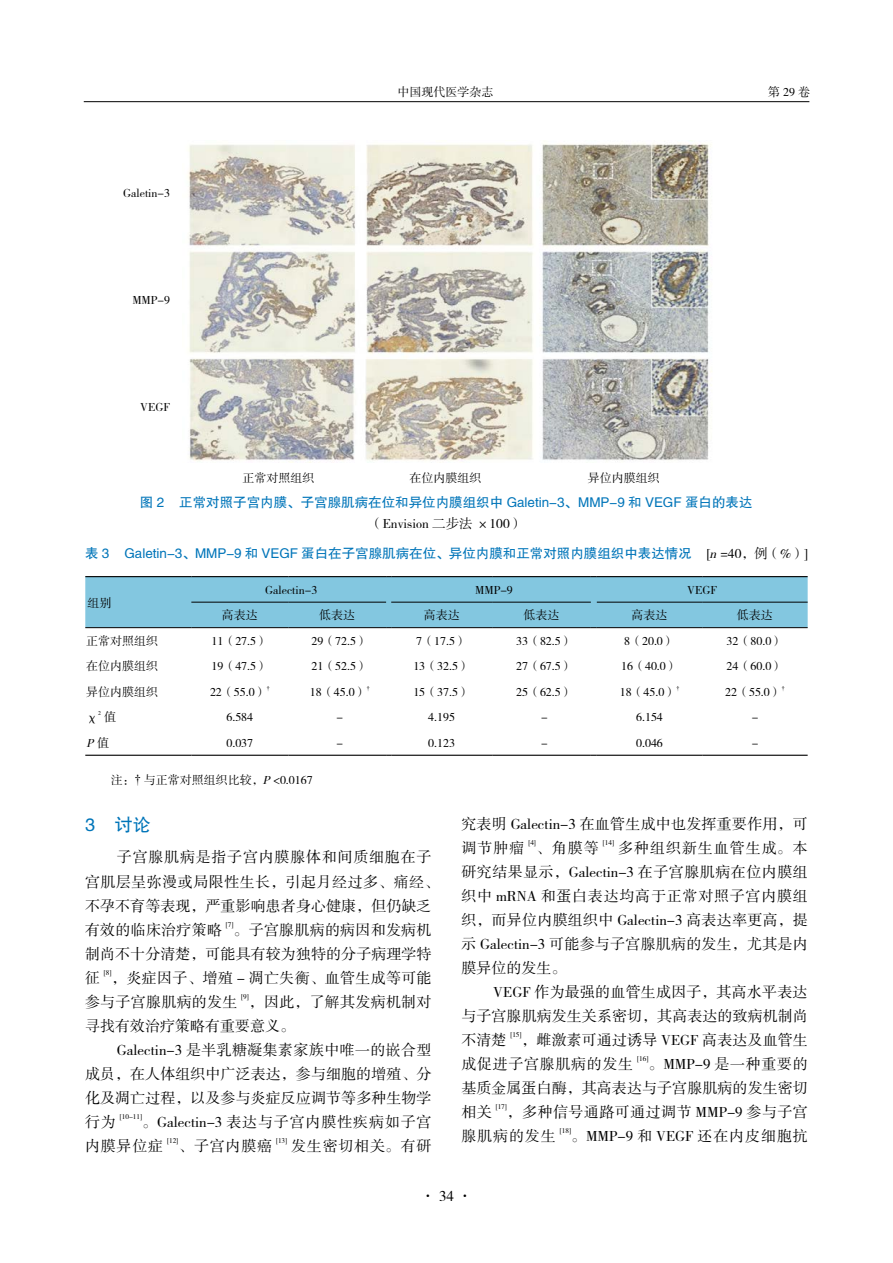
<style>
.page{position:relative;width:893px;height:1263px;background:#fff}
.page>*{position:absolute;margin:0;border:0;box-sizing:border-box;transform-origin:0 0}
.t1{font:18px "FZHTK GBK1 0";color:#0075b9}
.t2{font:15px/24px "FZSSK GBK1 0";letter-spacing:.015em;color:#000}
.t3{font:15px/24px "FZSSK GBK1 0";letter-spacing:.055em;color:#000}
.t4{font:15px "FZSSK GBK1 0";letter-spacing:.06em;color:#000}
.t5{font:15px "FZSSK GBK1 0";letter-spacing:.05em;color:#000}
.t6{font:13.5px "FZHTK GBK1 0";color:#0075b9}
.t7{font:13.5px "FZSSK GBK1 0";color:#000}
.t8{font:12px "FZSSK GBK1 0";color:#000}
.t9{font:italic 12px "FZSSK GBK1 0";color:#000}
.t10{font:7.2px "FZSSK GBK1 0";color:#000}
.t11{font:5.85px "Times New Roman";color:#000}
.t12{font:5.85px "FZSSK GBK1 0";color:#000}
.s1{font-family:"FZSSK GBK1 0";color:#000}
.s2{font-family:"FZSSK GBK1 0";font-style:italic;color:#000}
.s3{font-style:normal}
.s4{font-family:"Times New Roman"}
.s5{font-style:italic}
</style>
<div class="page">
<hr style="left:84px;top:101px;width:725px;height:1px;background:#000">
<svg style="left:85px;top:576px;width:723px;height:52px;background:#7dbed6"></svg>
<hr style="left:391px;top:602px;width:101px;height:1px;background:#000">
<hr style="left:492px;top:602px;width:99px;height:1px;background:#000">
<hr style="left:597px;top:576px;width:105px;height:1px;background:#000">
<hr style="left:702px;top:576px;width:106px;height:1px;background:#000">
<hr style="left:597px;top:602px;width:105px;height:1px;background:#000">
<hr style="left:702px;top:602px;width:106px;height:1px;background:#000">
<svg style="left:85px;top:754px;width:723px;height:2px"></svg>
<hr style="left:597px;top:755px;width:105px;height:1px;background:#000">
<hr style="left:702px;top:755px;width:106px;height:1px;background:#000">
<img style="left:188px;top:140px;width:524px;height:322px">
<p class="t8" style="left:123px;top:186px;width:48px">galetin-3</p>
<p class="t8" style="left:132px;top:294px;width:39px">MMP-9</p>
<p class="t8" style="left:140px;top:401px;width:31px">VEGF</p>
<p class="t8" style="left:397px;top:85px;width:97px">中国现代医学杂志</p>
<p class="t8" style="left:768px;top:85px;width:43px">第29卷</p>
<p class="t8" style="left:242px;top:471px;width:73px">正常对照组织</p>
<p class="t8" style="left:409px;top:471px;width:73px">在位内膜组织</p>
<p class="t8" style="left:588px;top:471px;width:73px">异位内膜组织</p>
<p class="t6" style="left:140px;top:495px;width:614px">图 2 正常对照子宫内膜、子宫腺肌病在位和异位内膜组织中 Galetin-3、MMP-9 和 VEGF 蛋白的表达</p>
<p class="t7" style="left:369px;top:516px;width:155px">（Envision 二步法 ×100）</p>
<p class="t6" style="left:85px;top:546px;width:724px">表 3 galetin-3、MMP-9 和 VEGF 蛋白在子宫腺肌病在位、异位内膜和正常对照内膜组织中表达情况 <span class="s1">[</span><span class="s2">n</span><span class="s1">=40，例（%）]</span></p>
<p class="t8" style="left:87px;top:596px;width:25px">组别</p>
<p class="t8" style="left:265px;top:583px;width:54px">Galectin-3</p>
<p class="t8" style="left:475px;top:583px;width:39px">MMP-9</p>
<p class="t8" style="left:687px;top:583px;width:31px">VEGF</p>
<p class="t8" style="left:222px;top:609px;width:37px">高表达</p>
<p class="t8" style="left:319px;top:609px;width:37px">低表达</p>
<p class="t8" style="left:424px;top:609px;width:37px">高表达</p>
<p class="t8" style="left:523px;top:609px;width:37px">低表达</p>
<p class="t8" style="left:631px;top:609px;width:37px">高表达</p>
<p class="t8" style="left:737px;top:609px;width:37px">低表达</p>
<p class="t8" style="left:86px;top:634px;width:73px">正常对照组织</p>
<p class="t8" style="left:211px;top:634px;width:58px">11（27.5）</p>
<p class="t8" style="left:311px;top:634px;width:58px">29（72.5）</p>
<p class="t8" style="left:416px;top:634px;width:52px">7（17.5）</p>
<p class="t8" style="left:516px;top:634px;width:58px">33（82.5）</p>
<p class="t8" style="left:624px;top:634px;width:52px">8（20.0）</p>
<p class="t8" style="left:727px;top:634px;width:58px">32（80.0）</p>
<p class="t8" style="left:86px;top:660px;width:73px">在位内膜组织</p>
<p class="t8" style="left:211px;top:660px;width:58px">19（47.5）</p>
<p class="t8" style="left:311px;top:660px;width:58px">21（52.5）</p>
<p class="t8" style="left:413px;top:660px;width:58px">13（32.5）</p>
<p class="t8" style="left:516px;top:660px;width:58px">27（67.5）</p>
<p class="t8" style="left:621px;top:660px;width:58px">16（40.0）</p>
<p class="t8" style="left:727px;top:660px;width:58px">24（60.0）</p>
<p class="t8" style="left:86px;top:685px;width:73px">异位内膜组织</p>
<p class="t8" style="left:210px;top:685px;width:58px">22（55.0）</p>
<p class="t11" style="left:267px;top:683px;width:4px">†</p>
<p class="t8" style="left:310px;top:685px;width:58px">18（45.0）</p>
<p class="t11" style="left:367px;top:683px;width:4px">†</p>
<p class="t8" style="left:413px;top:685px;width:58px">15（37.5）</p>
<p class="t8" style="left:516px;top:685px;width:58px">25（62.5）</p>
<p class="t8" style="left:620px;top:685px;width:58px">18（45.0）</p>
<p class="t11" style="left:676px;top:683px;width:4px">†</p>
<p class="t8" style="left:725px;top:685px;width:58px">22（55.0）</p>
<p class="t11" style="left:782px;top:683px;width:4px">†</p>
<p class="t8" style="left:86px;top:711px;width:13px">χ</p>
<p class="t12" style="left:98px;top:710px;width:4px">2</p>
<p class="t8" style="left:104px;top:711px;width:13px">值</p>
<p class="t8" style="left:226px;top:711px;width:28px">6.584</p>
<p class="t8" style="left:336px;top:711px;width:8px">-</p>
<p class="t8" style="left:428px;top:711px;width:28px">4.195</p>
<p class="t8" style="left:541px;top:711px;width:8px">-</p>
<p class="t8" style="left:636px;top:711px;width:28px">6.154</p>
<p class="t8" style="left:752px;top:711px;width:8px">-</p>
<p class="t9" style="left:86px;top:736px;width:24px">P<span class="s3">值</span></p>
<p class="t8" style="left:226px;top:736px;width:28px">0.037</p>
<p class="t8" style="left:336px;top:736px;width:8px">-</p>
<p class="t8" style="left:428px;top:736px;width:28px">0.123</p>
<p class="t8" style="left:541px;top:736px;width:8px">-</p>
<p class="t8" style="left:636px;top:736px;width:28px">0.046</p>
<p class="t8" style="left:752px;top:736px;width:8px">-</p>
<p class="t8" style="left:111px;top:773px;width:203px">注：<span class="s4">†</span> 与正常对照组织比较，<span class="s5">P</span>&lt;0.0167</p>
<p class="t1" style="left:85px;top:815px;width:67px">3 讨论</p>
<p class="t2" style="left:85px;top:846px;width:356px;text-indent:32px">子宫腺肌病是指子宫内膜腺体和间质细胞在子宫肌层呈弥漫或局限性生长，引起月经过多、痛经、不孕不育等表现，严重影响患者身心健康，但仍缺乏有效的临床治疗策略</p>
<p class="t2" style="left:461px;top:812px;width:348px">究表明 Galectin-3 在血管生成中也发挥重要作用，可调节肿瘤</p>
<p class="t10" style="left:528px;top:839px;width:9px">[4]</p>
<p class="t2" style="left:536px;top:836px;width:64px">、角膜等</p>
<p class="t10" style="left:603px;top:839px;width:13px">[14]</p>
<p class="t2" style="left:461px;top:836px;width:348px;text-align:justify;text-indent:157px">多种组织新生血管生成。本研究结果显示，galectin-3 在子宫腺肌病在位内膜组织中 mRNA 和蛋白表达均高于正常对照子宫内膜组织，而异位内膜组织中 Galectin-3 高表达率更高，提示 Galectin-3 可能参与子宫腺肌病的发生，尤其是内膜异位的发生。</p>
<p class="t2" style="left:461px;top:980px;width:348px;text-align:justify;text-indent:32px">VEGF 作为最强的血管生成因子，其高水平表达与子宫腺肌病发生关系密切，其高表达的致病机制尚不清楚</p>
<p class="t10" style="left:226px;top:920px;width:9px">[7]</p>
<p class="t2" style="left:85px;top:918px;width:348px;text-align:justify;text-indent:148px">。子宫腺肌病的病因和发病机制尚不十分清楚，可能具有较为独特的分子病理学特征</p>
<p class="t10" style="left:104px;top:968px;width:9px">[8]</p>
<p class="t2" style="left:85px;top:966px;width:348px;text-indent:26px">，炎症因子、增殖 - 凋亡失衡、血管生成等可能参与子宫腺肌病的发生</p>
<p class="t10" style="left:241px;top:992px;width:9px">[9]</p>
<p class="t2" style="left:85px;top:990px;width:348px;text-indent:164px">，因此，了解其发病机制对寻找有效治疗策略有重要意义。</p>
<p class="t2" style="left:85px;top:1038px;width:348px;text-align:justify;text-indent:32px">Galectin-3 是半乳糖凝集素家族中唯一的嵌合型成员，在人体组织中广泛表达，参与细胞的增殖、分化及凋亡过程，以及参与炎症反应调节等多种生物学行为</p>
<p class="t10" style="left:510px;top:1031px;width:13px">[15]</p>
<p class="t2" style="left:461px;top:1028px;width:348px;text-indent:60px">，雌激素可通过诱导 VEGF 高表达及血管生成促进子宫腺肌病的发生</p>
<p class="t10" style="left:637px;top:1055px;width:13px">[16]</p>
<p class="t2" style="left:461px;top:1052px;width:348px;text-align:justify;text-indent:187px">。MMP-9 是一种重要的基质金属蛋白酶，其高表达与子宫腺肌病的发生密切相关</p>
<p class="t10" style="left:496px;top:1103px;width:13px">[17]</p>
<p class="t2" style="left:461px;top:1100px;width:348px;text-indent:45px">，多种信号通路可通过调节 MMP-9 参与子宫腺肌病的发生</p>
<p class="t10" style="left:120px;top:1112px;width:24px">[10-11]</p>
<p class="t3" style="left:85px;top:1110px;width:348px;text-indent:57px">。Galectin-3 表达与子宫内膜性疾病如子宫内膜异位症</p>
<p class="t10" style="left:560px;top:1127px;width:13px">[18]</p>
<p class="t4" style="left:571px;top:1128px;width:238px">。MMP-9 和 VEGF 还在内皮细胞抗</p>
<p class="t10" style="left:167px;top:1136px;width:13px">[12]</p>
<p class="t2" style="left:178px;top:1134px;width:95px">、子宫内膜癌</p>
<p class="t10" style="left:276px;top:1136px;width:13px">[13]</p>
<p class="t5" style="left:291px;top:1137px;width:142px">发生密切相关。有研</p>
<p class="t2" style="left:420px;top:1184px;width:54px">· 34 ·</p>
</div>
